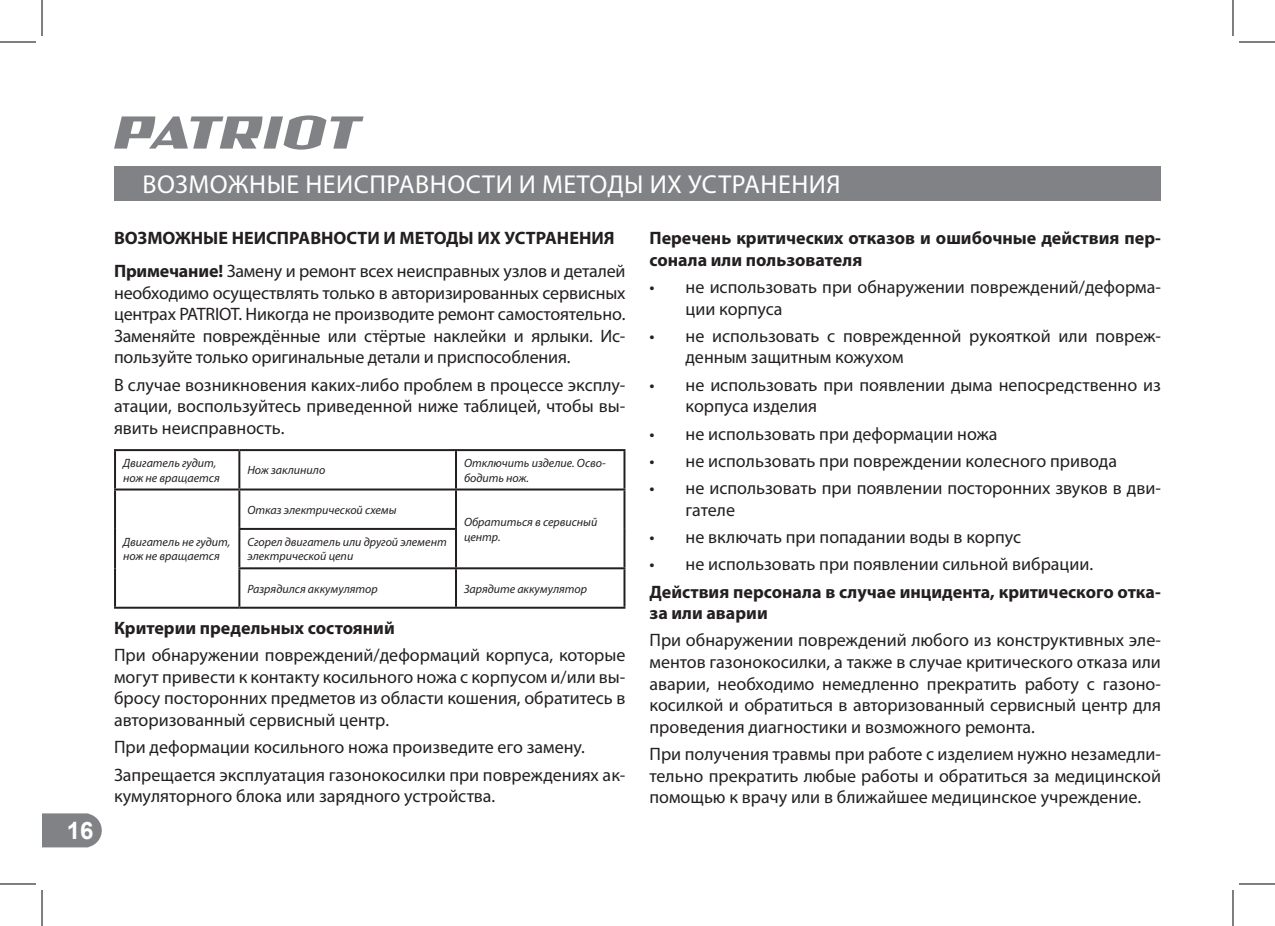
<style>
.page{position:relative;width:1275px;height:926px;background:#fff}
.page>*{position:absolute;margin:0;border:0;box-sizing:border-box;transform-origin:0 0}
.t1{font:26px "Myriad Pro";letter-spacing:.02em;color:#fff}
.t2{font:700 24px "Arial";color:#fff}
.t3{font:18px/21.6px "Myriad Pro";color:#231f20;text-align:justify}
.t4{font:700 18px/21.6px "Myriad Pro";color:#231f20}
.t5{font:italic 12px/14.4px "Myriad Pro";color:#231f20}
.s1{font-weight:400}
</style>
<div class="page">
<svg style="left:42px;top:813px;width:60px;height:34px;background:#898b8d"></svg>
<svg style="left:114px;top:115px;width:249px;height:35px"></svg>
<div style="left:114px;top:166px;width:1047px;height:34px;background:#808285"></div>
<hr style="left:114px;top:449px;width:125px;height:2px;background:#231f20">
<hr style="left:114px;top:451px;width:2px;height:37px;background:#231f20">
<hr style="left:239px;top:449px;width:217px;height:2px;background:#231f20">
<hr style="left:238px;top:451px;width:2px;height:37px;background:#231f20">
<hr style="left:456px;top:449px;width:169px;height:2px;background:#231f20">
<hr style="left:455px;top:451px;width:2px;height:37px;background:#231f20">
<hr style="left:623px;top:451px;width:2px;height:37px;background:#231f20">
<hr style="left:114px;top:488px;width:125px;height:2px;background:#231f20">
<hr style="left:114px;top:490px;width:2px;height:39px;background:#231f20">
<hr style="left:239px;top:488px;width:217px;height:2px;background:#231f20">
<hr style="left:238px;top:490px;width:2px;height:38px;background:#231f20">
<hr style="left:456px;top:488px;width:169px;height:2px;background:#231f20">
<hr style="left:455px;top:490px;width:2px;height:38px;background:#231f20">
<hr style="left:623px;top:490px;width:2px;height:39px;background:#231f20">
<hr style="left:114px;top:529px;width:2px;height:39px;background:#231f20">
<hr style="left:238px;top:528px;width:219px;height:2px;background:#231f20">
<hr style="left:238px;top:530px;width:2px;height:37px;background:#231f20">
<hr style="left:455px;top:530px;width:2px;height:37px;background:#231f20">
<hr style="left:623px;top:529px;width:2px;height:38px;background:#231f20">
<hr style="left:114px;top:568px;width:2px;height:39px;background:#231f20">
<hr style="left:238px;top:567px;width:218px;height:2px;background:#231f20">
<hr style="left:238px;top:569px;width:2px;height:38px;background:#231f20">
<hr style="left:456px;top:567px;width:169px;height:2px;background:#231f20">
<hr style="left:455px;top:569px;width:2px;height:38px;background:#231f20">
<hr style="left:623px;top:569px;width:2px;height:38px;background:#231f20">
<hr style="left:114px;top:607px;width:125px;height:2px;background:#231f20">
<hr style="left:239px;top:607px;width:217px;height:2px;background:#231f20">
<hr style="left:456px;top:607px;width:169px;height:2px;background:#231f20">
<hr style="left:0;top:42px;width:36px;height:1px;background:#000">
<hr style="left:1239px;top:42px;width:36px;height:1px;background:#000">
<hr style="left:0;top:884px;width:36px;height:1px;background:#000">
<hr style="left:1239px;top:884px;width:36px;height:1px;background:#000">
<hr style="left:42px;top:0;width:1px;height:36px;background:#000">
<hr style="left:42px;top:890px;width:1px;height:36px;background:#000">
<hr style="left:1232px;top:0;width:1px;height:36px;background:#000">
<hr style="left:1232px;top:890px;width:1px;height:36px;background:#000">
<h2 class="t2" style="left:67px;top:814px;width:28px">16</h2>
<h1 class="t1" style="left:143px;top:168px;width:699px">ВОЗМОЖНЫЕ НЕИСПРАВНОСТИ И МЕТОДЫ ИХ УСТРАНЕНИЯ</h1>
<p class="t4" style="left:114px;top:222px;width:513px;line-height:33px">ВОЗМОЖНЫЕ НЕИСПРАВНОСТИ И МЕТОДЫ ИХ УСТРАНЕНИЯ<br>Примечание! <span class="s1">Замену и ремонт всех неисправных узлов и деталей</span></p>
<p class="t3" style="left:114px;top:281px;width:513px">необходимо осуществлять только в авторизированных сервисных центрах PATRIOT. Никогда не производите ремонт самостоятельно.<br>Заменяйте повреждённые или стёртые наклейки и ярлыки. Ис&shy;пользуйте только оригинальные детали и приспособления.</p>
<p class="t3" style="left:114px;top:373px;width:513px">В случае возникновения каких-либо проблем в процессе эксплу&shy;атации, воспользуйтесь приведенной ниже таблицей, чтобы вы&shy;явить неисправность.</p>
<p class="t4" style="left:649px;top:227px;width:513px">Перечень критических отказов и ошибочные действия пер&shy;сонала или пользователя</p>
<p class="t3" style="left:685px;top:276px;width:477px;text-indent:-36px">• не использовать при обнаружении повреждений/деформа&shy;ции корпуса</p>
<p class="t3" style="left:685px;top:325px;width:477px;text-indent:-36px">• не использовать с поврежденной рукояткой или повреж&shy;денным защитным кожухом</p>
<p class="t3" style="left:685px;top:373px;width:477px;text-indent:-36px">• не использовать при появлении дыма непосредственно из корпуса изделия</p>
<p class="t3" style="left:649px;top:422px;width:349px">• не использовать при деформации ножа</p>
<p class="t3" style="left:649px;top:450px;width:469px">• не использовать при повреждении колесного привода</p>
<p class="t3" style="left:685px;top:477px;width:477px;text-indent:-36px">• не использовать при появлении посторонних звуков в дви&shy;гателе</p>
<p class="t3" style="left:649px;top:526px;width:373px">• не включать при попадании воды в корпус</p>
<p class="t3" style="left:649px;top:553px;width:445px">• не использовать при появлении сильной вибрации.</p>
<p class="t4" style="left:649px;top:581px;width:513px">Действия персонала в случае инцидента, критического отка&shy;за или аварии</p>
<p class="t3" style="left:649px;top:629px;width:513px">При обнаружении повреждений любого из конструктивных эле&shy;ментов газонокосилки, а также в случае критического отказа или аварии, необходимо немедленно прекратить работу с газоно&shy;косилкой и обратиться в авторизованный сервисный центр для проведения диагностики и возможного ремонта.</p>
<p class="t3" style="left:649px;top:743px;width:513px">При получения травмы при работе с изделием нужно незамедли&shy;тельно прекратить любые работы и обратиться за медицинской помощью к врачу или в ближайшее медицинское учреждение.</p>
<p class="t5" style="left:123px;top:456px;width:98px">Двигатель гудит, нож не вращается</p>
<p class="t5" style="left:247px;top:463px;width:79px">Нож заклинило</p>
<p class="t5" style="left:464px;top:456px;width:143px">Отключить изделие. Осво&shy;бодить нож.</p>
<p class="t5" style="left:247px;top:502px;width:151px">Отказ электрической схемы</p>
<p class="t5" style="left:464px;top:515px;width:135px">Обратиться в сервисный центр.</p>
<p class="t5" style="left:123px;top:534px;width:109px">Двигатель не гудит, нож не вращается</p>
<p class="t5" style="left:247px;top:534px;width:201px">Сгорел двигатель или другой элемент электрической цепи</p>
<p class="t5" style="left:247px;top:581px;width:132px">Разрядился аккумулятор</p>
<p class="t5" style="left:464px;top:581px;width:125px">Зарядите аккумулятор</p>
<p class="t4" style="left:114px;top:617px;width:282px">Критерии предельных состояний</p>
<p class="t3" style="left:114px;top:644px;width:513px">При обнаружении повреждений/деформаций корпуса, которые могут привести к контакту косильного ножа с корпусом и/или вы&shy;бросу посторонних предметов из области кошения, обратитесь в авторизованный сервисный центр.</p>
<p class="t3" style="left:114px;top:733px;width:513px;line-height:27.2px">При деформации косильного ножа произведите его замену.<br>Запрещается эксплуатация газонокосилки при повреждениях ак-</p>
<p class="t3" style="left:114px;top:785px;width:383px">кумуляторного блока или зарядного устройства.</p>
</div>
